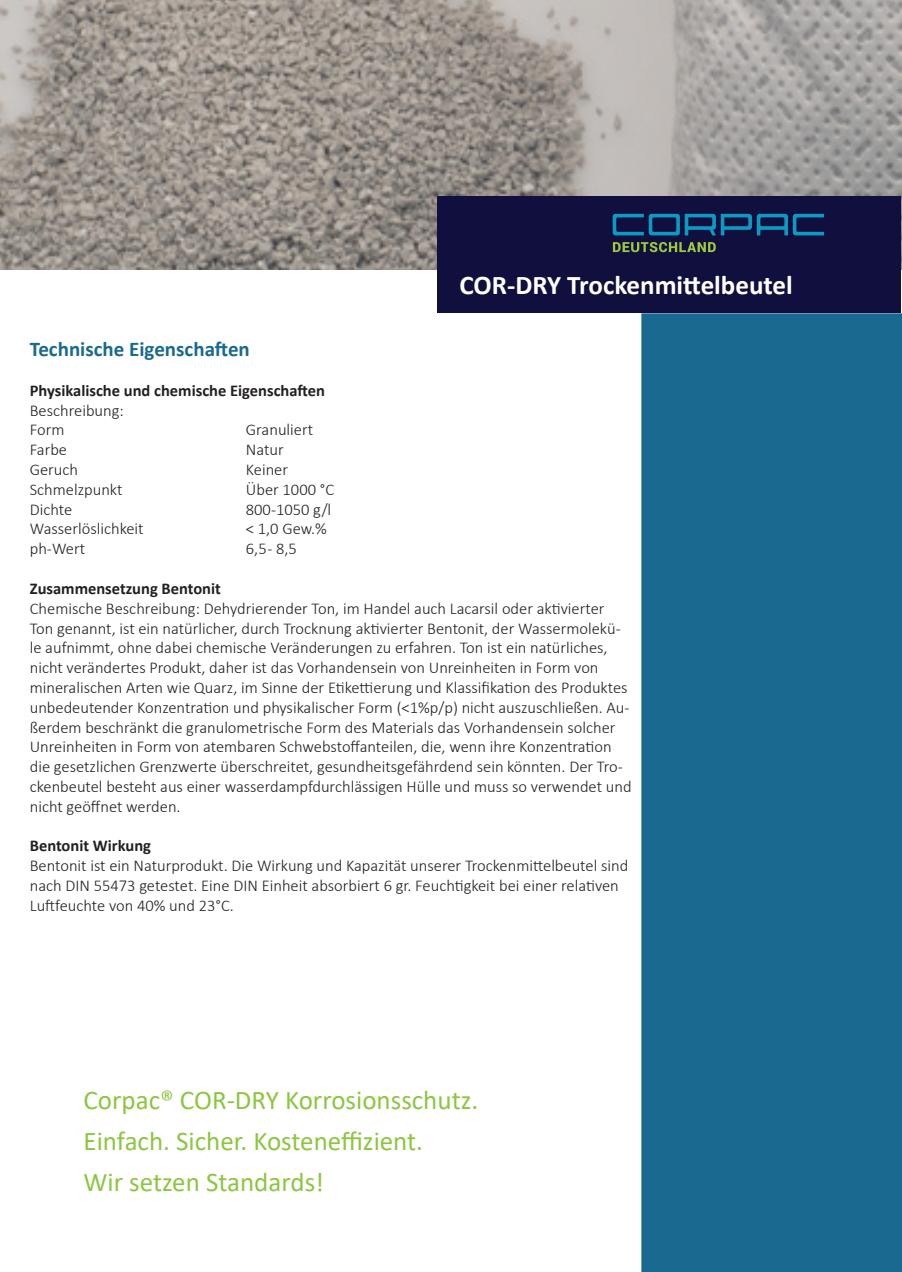
<style>
.page{position:relative;width:902px;height:1272px;background:#fff}
.page>*{position:absolute;margin:0;border:0;box-sizing:border-box;transform-origin:0 0}
.t1{font:27px/41px "Calibri";color:#8cc641}
.t2{font:700 27px "Calibri";color:#fff}
.t3{font:700 21px "Calibri";color:#196990}
.t4{font:300 16.5px/19.8px "Calibri";color:#231f20}
.t5{font:700 16.5px "Calibri";color:#231f20}
</style>
<div class="page">
<img style="left:0;top:0;width:901px;height:270px">
<div style="left:437px;top:196px;width:464px;height:117px;background:#100f3d"></div>
<svg style="left:612px;top:214px;width:211px;height:21px"></svg>
<svg style="left:613px;top:242px;width:102px;height:10px"></svg>
<div style="left:642px;top:314px;width:259px;height:957px;background:#196990"></div>
<div style="left:641px;top:313px;width:260px;height:958px;border:2px solid #196990"></div>
<p class="t3" style="left:30px;top:334px;width:221px">Technische Eigenschaften</p>
<p class="t5" style="left:30px;top:378px;width:296px">Physikalische und chemische Eigenschaften</p>
<p class="t4" style="left:30px;top:400px;width:96px">Beschreibung:<br>Form</p>
<p class="t4" style="left:246px;top:420px;width:69px">Granuliert</p>
<h1 class="t2" style="left:459px;top:266px;width:335px">COR-DRY Trockenmittelbeutel</h1>
<p class="t4" style="left:30px;top:439px;width:39px">Farbe</p>
<p class="t4" style="left:246px;top:439px;width:39px">Natur</p>
<p class="t4" style="left:30px;top:459px;width:50px">Geruch</p>
<p class="t4" style="left:246px;top:459px;width:44px">Keiner</p>
<p class="t4" style="left:30px;top:479px;width:94px">Schmelzpunkt</p>
<p class="t4" style="left:246px;top:479px;width:90px">Über 1000 °C</p>
<p class="t4" style="left:30px;top:499px;width:44px">Dichte</p>
<p class="t4" style="left:246px;top:499px;width:87px">800-1050 g/l</p>
<p class="t4" style="left:30px;top:519px;width:115px">Wasserlöslichkeit</p>
<p class="t4" style="left:246px;top:519px;width:83px">&lt; 1,0 Gew.%</p>
<p class="t4" style="left:30px;top:538px;width:57px">ph-Wert</p>
<p class="t4" style="left:246px;top:538px;width:53px">6,5 - 8,5</p>
<p class="t5" style="left:30px;top:576px;width:193px">Zusammensetzung Bentonit</p>
<p class="t4" style="left:30px;top:598px;width:603px">Chemische Beschreibung: Dehydrierender Ton, im Handel auch Lacarsil oder aktivierter Ton genannt, ist ein natürlicher, durch Trocknung aktivierter Bentonit, der Wassermolekü&shy;le aufnimmt, ohne dabei chemische Veränderungen zu erfahren. Ton ist ein natürliches, nicht verändertes Produkt, daher ist das Vorhandensein von Unreinheiten in Form von mineralischen Arten wie Quarz, im Sinne der Etikettierung und Klassifikation des Produktes unbedeutender Konzentration und physikalischer Form (&lt;1%p/p) nicht auszuschließen. Au&shy;ßerdem beschränkt die granulometrische Form des Materials das Vorhandensein solcher Unreinheiten in Form von atembaren Schwebstoffanteilen, die, wenn ihre Konzentration die gesetzlichen Grenzwerte überschreitet, gesundheitsgefährdend sein könnten. Der Tro&shy;ckenbeutel besteht aus einer wasserdampfdurchlässigen Hülle und muss so verwendet und nicht geöffnet werden.</p>
<p class="t5" style="left:30px;top:834px;width:123px">Bentonit Wirkung</p>
<p class="t4" style="left:30px;top:855px;width:600px">Bentonit ist ein Naturprodukt. Die Wirkung und Kapazität unserer Trockenmittelbeutel sind nach DIN 55473 getestet. Eine DIN Einheit absorbiert 6 gr. Feuchtigkeit bei einer relativen<br>Luftfeuchte von 40% und 23°C.</p>
<h1 class="t1" style="left:84px;top:1078px;width:396px">Corpac® COR-DRY Korrosionsschutz.<br>Einfach. Sicher. Kosteneffizient.<br>Wir setzen Standards!</h1>
</div>
